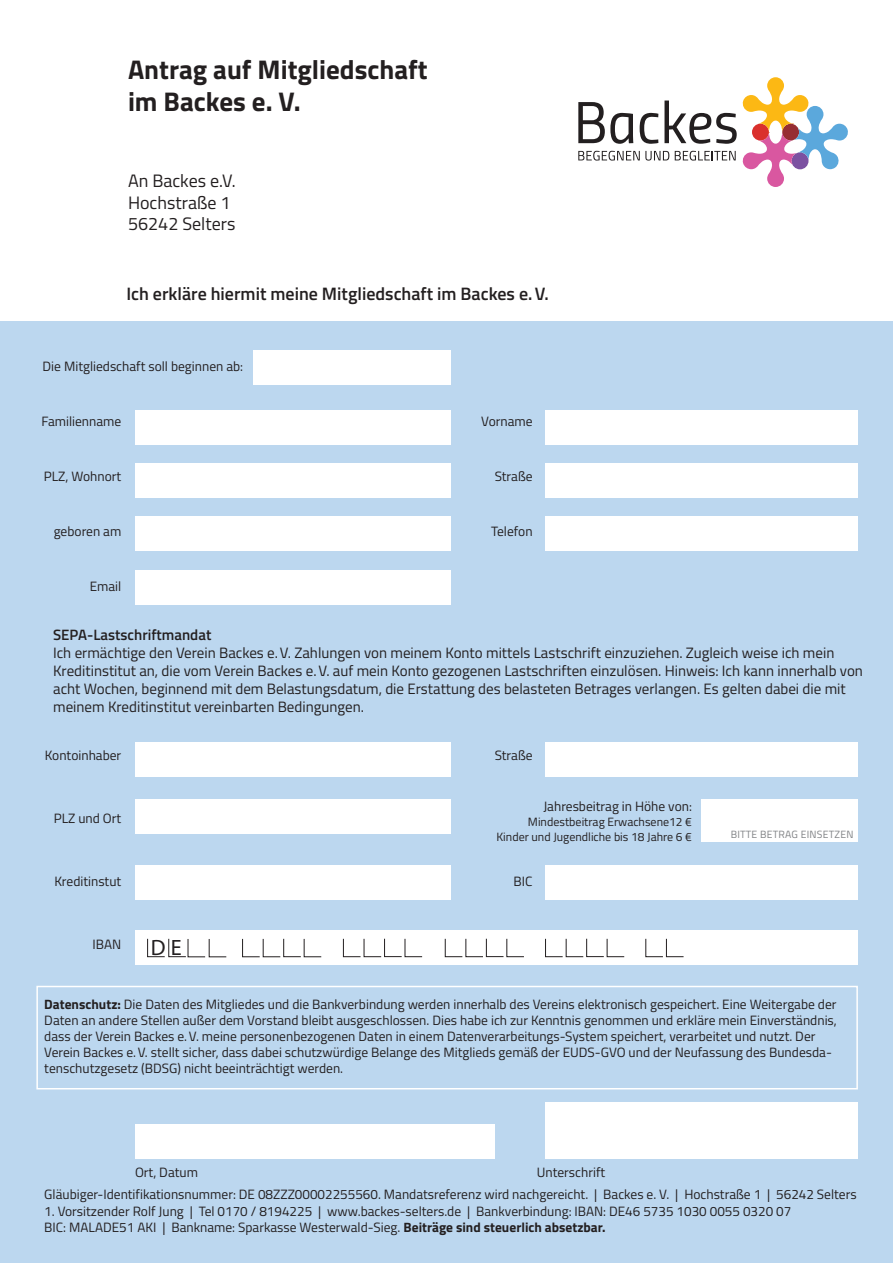
<style>
.page{position:relative;width:893px;height:1263px;background:#fff}
.page>*{position:absolute;margin:0;border:0;box-sizing:border-box;transform-origin:0 0}
.t1{font:700 27px/32.4px "Titillium";color:#231f20}
.t2{font:22.2px "Myriad Pro";color:#231f20}
.t3{font:600 18px "Titillium";color:#231f20}
.t4{font:18px/21.6px "Titillium";color:#231f20}
.t5{font:15px/18px "Titillium";color:#231f20}
.t6{font:600 15px "Titillium";color:#231f20}
.t7{font:13.5px/16.2px "Titillium";color:#231f20}
.t8{font:12px/15px "Titillium";color:#231f20;text-align:right}
.t9{font:10.5px "Titillium";letter-spacing:.02em;color:#808285}
.s1{font-weight:700}
</style>
<div class="page">
<div style="left:0;top:322px;width:893px;height:941px;background:#bcd7ef"></div>
<div style="left:253px;top:350px;width:198px;height:35px;background:#fff"></div>
<div style="left:135px;top:410px;width:316px;height:35px;background:#fff"></div>
<div style="left:135px;top:463px;width:316px;height:35px;background:#fff"></div>
<div style="left:135px;top:516px;width:316px;height:35px;background:#fff"></div>
<div style="left:135px;top:570px;width:316px;height:34px;background:#fff"></div>
<div style="left:36px;top:986px;width:822px;height:103px;border:2px solid #fff"></div>
<div style="left:545px;top:410px;width:313px;height:35px;background:#fff"></div>
<div style="left:545px;top:463px;width:313px;height:35px;background:#fff"></div>
<div style="left:545px;top:516px;width:313px;height:35px;background:#fff"></div>
<div style="left:135px;top:742px;width:316px;height:35px;background:#fff"></div>
<div style="left:545px;top:742px;width:313px;height:35px;background:#fff"></div>
<div style="left:135px;top:799px;width:316px;height:35px;background:#fff"></div>
<div style="left:135px;top:864px;width:316px;height:35px;background:#fff"></div>
<div style="left:545px;top:864px;width:313px;height:35px;background:#fff"></div>
<div style="left:135px;top:930px;width:723px;height:34px;background:#fff"></div>
<svg style="left:242px;top:938px;width:80px;height:19px"></svg>
<svg style="left:343px;top:938px;width:80px;height:19px"></svg>
<svg style="left:445px;top:938px;width:79px;height:19px"></svg>
<svg style="left:545px;top:938px;width:80px;height:19px"></svg>
<svg style="left:645px;top:938px;width:39px;height:19px"></svg>
<svg style="left:147px;top:938px;width:80px;height:19px"></svg>
<div style="left:702px;top:799px;width:156px;height:43px;background:#fff"></div>
<div style="left:135px;top:1123px;width:360px;height:35px;background:#fff"></div>
<div style="left:545px;top:1102px;width:313px;height:56px;background:#fff"></div>
<svg style="left:578px;top:77px;width:270px;height:110px"></svg>
<h1 class="t1" style="left:128px;top:52px;width:301px">Antrag auf Mitgliedschaft im Backes e. V.</h1>
<h3 class="t4" style="left:128px;top:169px;width:109px">An Backes e.V.<br>Hochstraße 1<br>56242 Selters</h3>
<h3 class="t3" style="left:126px;top:280px;width:424px">Ich erkläre hiermit meine Mitgliedschaft im Backes e.V.</h3>
<p class="t7" style="left:43px;top:357px;width:202px">Die Mitgliedschaft soll beginnen ab:</p>
<p class="t7" style="left:41px;top:412px;width:81px">Familienname</p>
<p class="t7" style="left:481px;top:412px;width:53px">Vorname</p>
<p class="t7" style="left:44px;top:467px;width:79px">PLZ, Wohnort</p>
<p class="t7" style="left:495px;top:467px;width:39px">Straße</p>
<p class="t7" style="left:54px;top:522px;width:69px">geboren am</p>
<p class="t7" style="left:491px;top:522px;width:43px">Telefon</p>
<p class="t7" style="left:90px;top:577px;width:33px">Email</p>
<p class="t6" style="left:53px;top:624px;width:160px">SEPA-Lastschriftmandat</p>
<p class="t5" style="left:53px;top:643px;width:811px">Ich ermächtige den Verein Backes e.V. Zahlungen von meinem Konto mittels Lastschrift einzuziehen. Zugleich weise ich mein Kreditinstitut an, die vom Verein Backes e.V. auf mein Konto gezogenen Lastschriften einzulösen. Hinweis: Ich kann innerhalb von acht Wochen, beginnend mit dem Belastungsdatum, die Erstattung des belasteten Betrages verlangen. Es gelten dabei die mit meinem Kreditinstitut vereinbarten Bedingungen.</p>
<p class="t7" style="left:45px;top:747px;width:78px">Kontoinhaber</p>
<p class="t7" style="left:495px;top:747px;width:39px">Straße</p>
<p class="t7" style="left:54px;top:810px;width:69px">PLZ und Ort</p>
<p class="t7" style="left:543px;top:797px;width:150px">Jahresbeitrag in Höhe von:</p>
<p class="t8" style="left:496px;top:813px;width:197px">Mindestbeitrag Erwachsene12 €<br>Kinder und Jugendliche bis 18 Jahre 6 €</p>
<p class="t7" style="left:54px;top:873px;width:68px">Kreditinstut</p>
<p class="t7" style="left:514px;top:873px;width:20px">BIC</p>
<p class="t7" style="left:93px;top:936px;width:30px">IBAN</p>
<h2 class="t2" style="left:151px;top:933px;width:33px">DE</h2>
<p class="t9" style="left:731px;top:826px;width:124px">BITTE BETRAG EINSETZEN</p>
<p class="t7" style="left:44px;top:995px;width:794px"><span class="s1">Datenschutz:</span> Die Daten des Mitgliedes und die Bankverbindung werden innerhalb des Vereins elektronisch gespeichert. Eine Weitergabe der Daten an andere Stellen außer dem Vorstand bleibt ausgeschlossen. Dies habe ich zur Kenntnis genommen und erkläre mein Einverständnis, dass der Verein Backes e.V. meine personenbezogenen Daten in einem Datenverarbeitungs-System speichert, verarbeitet und nutzt. Der Verein Backes e.V. stellt sicher, dass dabei schutzwürdige Belange des Mitglieds gemäß der EUDS-GVO und der Neufassung des Bundesda&shy;tenschutzgesetz (BDSG) nicht beeinträchtigt werden.</p>
<p class="t7" style="left:135px;top:1164px;width:64px">Ort, Datum</p>
<p class="t7" style="left:537px;top:1164px;width:70px">Unterschrift</p>
<p class="t7" style="left:44px;top:1186px;width:814px">Gläubiger-Identifikationsnummer: DE 08ZZZ00002255560. Mandatsreferenz wird nachgereicht. | Backes e. V. | Hochstraße 1 | 56242 Selters</p>
<p class="t7" style="left:44px;top:1202px;width:749px">1. Vorsitzender Rolf Jung | Tel 0170 / 8194225 | www.backes-selters.de | Bankverbindung: IBAN: DE46 5735 1030 0055 0320 07<br>BIC: MALADE51 AKI | Bankname: Sparkasse Westerwald-Sieg. <span class="s1">Beiträge sind steuerlich absetzbar.</span></p>
</div>
